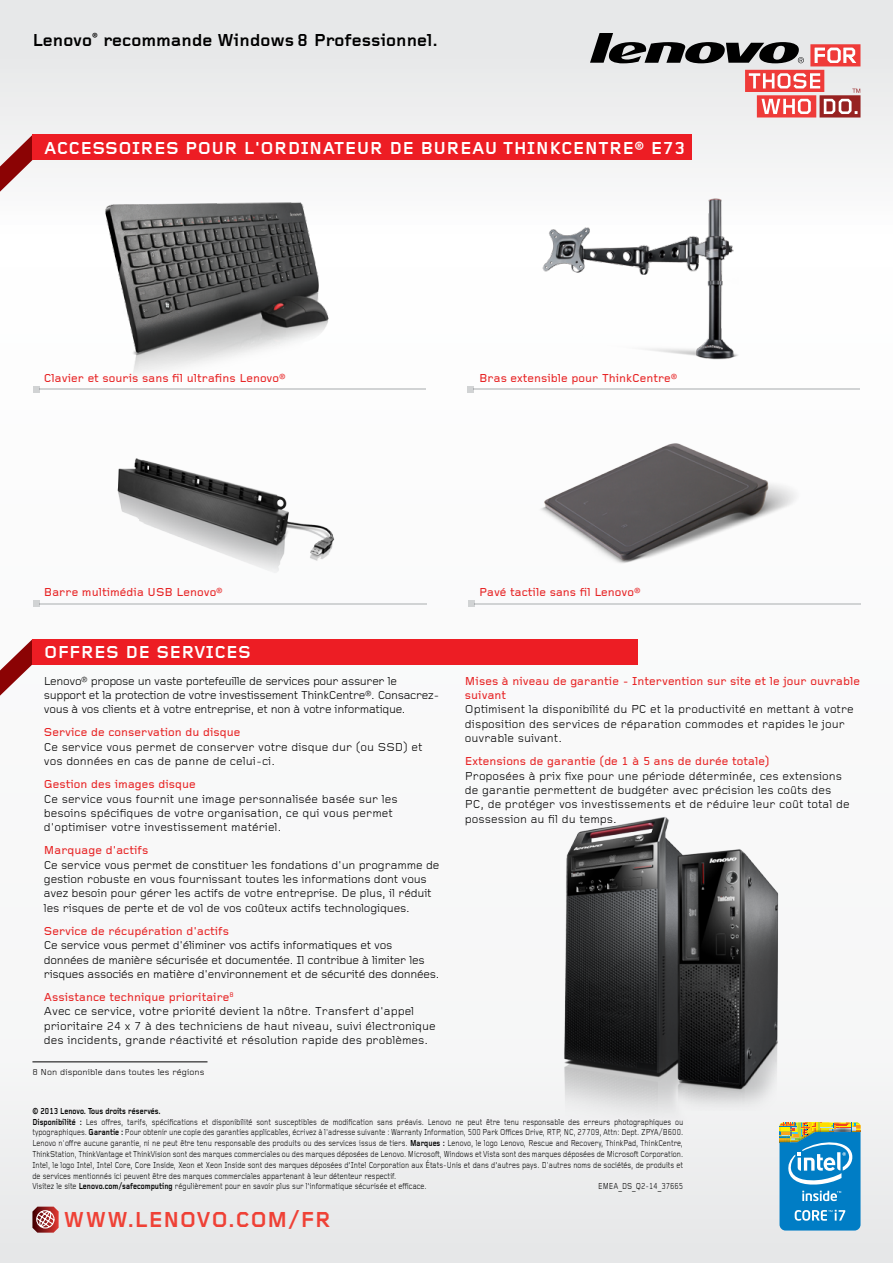
<style>
.page{position:relative;width:893px;height:1263px;background:#fff}
.page>*{position:absolute;margin:0;border:0;box-sizing:border-box;transform-origin:0 0}
.t1{font:700 22.5px "Foundry Gridnik";color:#ef4136}
.t2{font:700 18px "Foundry Gridnik";letter-spacing:.025em;color:#fff}
.t3{font:700 18px "Foundry Gridnik";color:#000}
.t4{font:12px/14.4px "Foundry Gridnik";color:#000}
.t5{font:500 12px/14.4px "Foundry Gridnik";color:#e72526}
.t6{font:12px/14.4px "Foundry Gridnik";letter-spacing:-.03em;color:#000}
.t7{font:12px/14.4px "Foundry Gridnik";letter-spacing:-.025em;color:#000}
.t8{font:9px/10.8px "Foundry Gridnik";color:#000;scale:.8 1}
.t9{font:9px "Foundry Gridnik";color:#000}
.s1{font-weight:500;color:#e72526}
.s2{font-weight:700}
</style>
<div class="page">
<div style="left:0;top:0;width:893px;height:1263px;background:linear-gradient(to right,#f4f3f4,#f5f5f5)"></div>
<svg style="left:590px;top:33px;width:270px;height:85px;background:#cab0b1"></svg>
<svg style="left:32px;top:1206px;width:27px;height:26px"></svg>
<svg style="left:0;top:135px;width:32px;height:57px"></svg>
<div style="left:32px;top:135px;width:660px;height:25px;background:#ed1d24"></div>
<div style="left:467px;top:386px;width:7px;height:7px;background:#d1d3d4"></div>
<hr style="left:474px;top:389px;width:386px;height:1px;background:#d1d3d4">
<div style="left:33px;top:386px;width:6px;height:7px;background:#d1d3d4"></div>
<hr style="left:39px;top:389px;width:386px;height:1px;background:#d1d3d4">
<div style="left:33px;top:600px;width:7px;height:7px;background:#d1d3d4"></div>
<hr style="left:40px;top:603px;width:386px;height:1px;background:#d1d3d4">
<div style="left:468px;top:600px;width:6px;height:7px;background:#d1d3d4"></div>
<hr style="left:474px;top:603px;width:386px;height:1px;background:#d1d3d4">
<svg style="left:0;top:639px;width:32px;height:57px"></svg>
<div style="left:32px;top:639px;width:606px;height:25px;background:#ed1d24"></div>
<hr style="left:32px;top:1061px;width:175px;height:1px;background:#000">
<img style="left:89px;top:198px;width:257px;height:197px">
<svg style="left:779px;top:1122px;width:81px;height:108px;background:#3a95be"></svg>
<img style="left:103px;top:437px;width:236px;height:151px">
<img style="left:542px;top:178px;width:199px;height:193px">
<img style="left:533px;top:402px;width:271px;height:193px">
<img style="left:535px;top:805px;width:258px;height:326px">
<h2 class="t3" style="left:32px;top:30px;width:407px">Lenovo<sup>®</sup> recommande Windows 8 Professionnel.</h2>
<h2 class="t2" style="left:44px;top:138px;width:230px">ACCESSOIRES POUR l'ordinateur</h2>
<h2 class="t2" style="left:389px;top:138px;width:58px">de bureau</h2>
<h2 class="t2" style="left:503px;top:138px;width:22px">Thin</h2>
<h2 class="t2" style="left:549px;top:138px;width:37px">kCentre</h2>
<h2 class="t2" style="left:635px;top:138px;width:52px">® E73</h2>
<h3 class="t5" style="left:44px;top:371px;width:243px">Clavier et souris sans fil ultrafins Lenovo®</h3>
<h3 class="t5" style="left:479px;top:371px;width:200px">Bras extensible pour ThinkCentre®</h3>
<h3 class="t5" style="left:44px;top:585px;width:180px">Barre multimédia U SB Lenovo®</h3>
<h2 class="t2" style="left:44px;top:642px;width:208px">OFFRES DE SERVICES</h2>
<h3 class="t6" style="left:44px;top:674px;width:397px">Lenovo® propose un vaste portefeuille de services pour assurer le support et la protection de votre investissement ThinkCentre®. Consacrez&shy;vous à vos clients et à votre entreprise, et non à votre informatique.</h3>
<h3 class="t5" style="left:44px;top:726px;width:198px">Service de conservation du disque</h3>
<h3 class="t4" style="left:44px;top:740px;width:380px">Ce service vous permet de conserver votre disque dur (ou SSD) et vos données en cas de panne de celui-ci.</h3>
<h3 class="t5" style="left:44px;top:777px;width:153px">Gestion des images disque</h3>
<h3 class="t4" style="left:44px;top:792px;width:355px">Ce service vous fournit une image personnalisée basée sur les besoins spécifiques de votre organisation, ce qui vous permet d'optimiser votre investissement matériel.</h3>
<h3 class="t5" style="left:44px;top:844px;width:106px">M arquage d'actifs</h3>
<p class="t4" style="left:44px;top:858px;width:397px">Ce service vous permet de constituer les fondations d'un programme de gestion robuste en vous fournissant toutes les informations dont vous avez besoin pour gérer les actifs de votre entreprise. De plus, il réduit les risques de perte et de vol de vos coûteux actifs technologiques.</p>
<h3 class="t5" style="left:44px;top:924px;width:187px">Service de récupération d'actifs</h3>
<h3 class="t7" style="left:44px;top:938px;width:397px">Ce service vous permet d'éliminer vos actifs informatiques et vos données de manière sécurisée et documentée. Il contribue à limiter les risques associés en matière d'environnement et de sécurité des données.</h3>
<p class="t4" style="left:44px;top:990px;width:393px"><span class="s1">Assistance technique prioritaire</span><sup>8<br></sup>Avec ce service, votre priorité devient la nôtre. Transfert d'appel prioritaire 24 x 7 à des techniciens de haut niveau, suivi électronique des incidents, grande réactivité et résolution rapide des problèmes.</p>
<p class="t9" style="left:32px;top:1067px;width:174px">8 Non disponible dans toutes les régions</p>
<h3 class="t5" style="left:479px;top:585px;width:163px">Pavé tactile sans fil Lenovo®</h3>
<h3 class="t5" style="left:465px;top:674px;width:397px">Mises à niveau de garantie - Intervention sur site et le jour ouvrable suivant</h3>
<h3 class="t4" style="left:465px;top:703px;width:390px">Optimisent la disponibilité du PC et la productivité en mettant à votre disposition des services de réparation commodes et rapides le jour ouvrable suivant.</h3>
<h3 class="t5" style="left:465px;top:755px;width:306px">Extensions de garantie (de 1 à 5 ans de durée totale)</h3>
<h3 class="t4" style="left:465px;top:769px;width:386px">Proposées à prix fixe pour une période déterminée, ces extensions de garantie permettent de budgéter avec précision les coûts des PC, de protéger vos investissements et de réduire leur coût total de possession au fil du temps.</h3>
<p class="t8" style="left:32px;top:1106px;width:815px"><span class="s2">© 2013 Lenovo. Tous droits réservés.<br>Disponibilité :</span> Les offres, tarifs, spécifications et disponibilité sont susceptibles de modification sans préavis. Lenovo ne peut être tenu responsable des erreurs photographiques ou typographiques. <span class="s2">Garantie :</span> Pour obtenir une copie des garanties applicables, écrivez à l'adresse suivante : Warranty Information, 500 Park Offices Drive, RTP, NC, 27709, Attn: Dept. ZPYA/B600.<br>Lenovo n'offre aucune garantie, ni ne peut être tenu responsable des produits ou des services issus de tiers. <span class="s2">Marques :</span> Lenovo, le logo Lenovo, Rescue and Recovery, ThinkPad, ThinkCentre, ThinkStation, ThinkVantage et ThinkVision sont des marques commerciales ou des marques déposées de Lenovo. Microsoft, Windows et Vista sont des marques déposées de Microsoft Corporation.<br>Intel, le logo Intel, Intel Core, Core Inside, Xeon et Xeon Inside sont des marques déposées d’Intel Corporation aux États-Unis et dans d’autres pays. D'autres noms de sociétés, de produits et de services mentionnés ici peuvent être des marques commerciales appartenant à leur détenteur respectif.<br>Visitez le site <span class="s2">Lenovo.com/safecomputing</span> régulièrement pour en savoir plus sur l’informatique sécurisée et efficace.</p>
<p class="t8" style="left:598px;top:1181px;width:108px">EMEA_DS_Q2-14_37665</p>
<h1 class="t1" style="left:64px;top:1207px;width:22px">www</h1>
<h1 class="t1" style="left:128px;top:1207px;width:23px">.leno</h1>
<h1 class="t1" style="left:197px;top:1207px;width:56px">vo.com</h1>
<h1 class="t1" style="left:288px;top:1207px;width:27px">/fr</h1>
</div>
